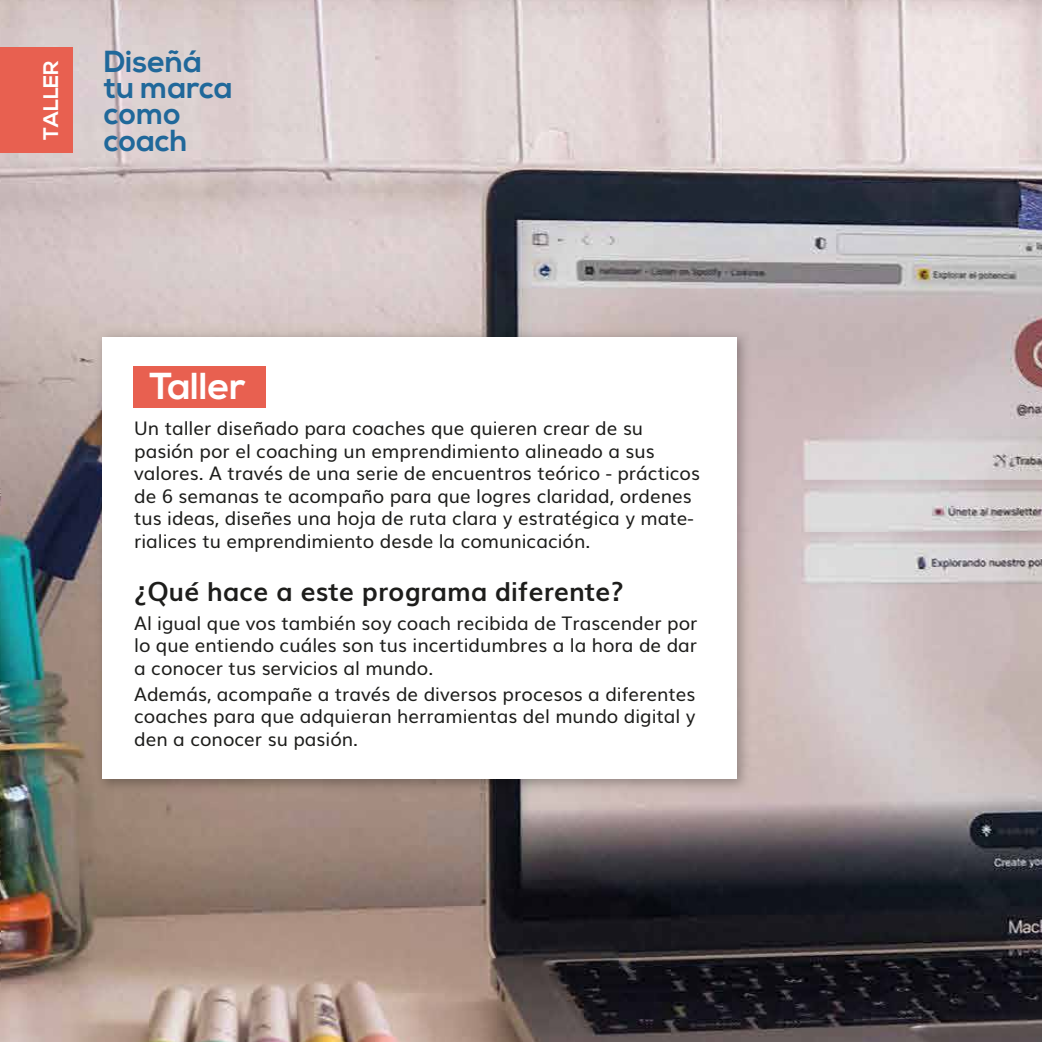
<style>
.page{position:relative;width:1042px;height:1042px;background:#fff}
.page>*{position:absolute;margin:0;border:0;box-sizing:border-box;transform-origin:0 0}
.t1{font:700 37.45px "Nexa";color:#fff}
.t2{font:700 30.45px/26.2px "Nexa";color:#20689a}
.t3{font:700 26.25px "Muli";color:#1d1d1b}
.t4{font:700 21px "Nexa";letter-spacing:-.02em;color:#fff}
.t5{font:18.72px/22.4px "Muli";color:#1d1d1b;text-align:justify}
</style>
<div class="page">
<img style="left:0;top:0;width:1042px;height:1042px">
<div style="left:0;top:47px;width:72px;height:106px;background:#e86050"></div>
<img style="left:91px;top:325px;width:664px;height:472px">
<div style="left:102px;top:337px;width:635px;height:441px;background:#fff"></div>
<div style="left:133px;top:366px;width:133px;height:42px;background:#e86050"></div>
<p class="t4" style="left:39px;top:140px;width:80px;rotate:-90deg">TALLER</p>
<h2 class="t2" style="left:104px;top:49px;width:130px">Diseñá tu marca como coach</h2>
<h1 class="t1" style="left:149px;top:364px;width:98px">Taller</h1>
<p class="t5" style="left:134px;top:415px;width:567px;text-align:left">Un taller diseñado para coaches que quieren crear de su pasión por el coaching un emprendimiento alineado a sus valores. A través de una serie de encuentros teórico - prácticos de 6 semanas te acompaño para que logres claridad, ordenes tus ideas, diseñes una hoja de ruta clara y estratégica y mate&shy;rialices tu emprendimiento desde la comunicación.</p>
<h3 class="t3" style="left:134px;top:571px;width:491px">¿Qué hace a este programa diferente?</h3>
<p class="t5" style="left:134px;top:610px;width:565px">Al igual que vos también soy coach recibida de Trascender por lo que entiendo cuáles son tus incertidumbres a la hora de dar a conocer tus servicios al mundo.</p>
<p class="t5" style="left:134px;top:681px;width:563px">Además, acompañe a través de diversos procesos a diferentes coaches para que adquieran herramientas del mundo digital y den a conocer su pasión.</p>
</div>
